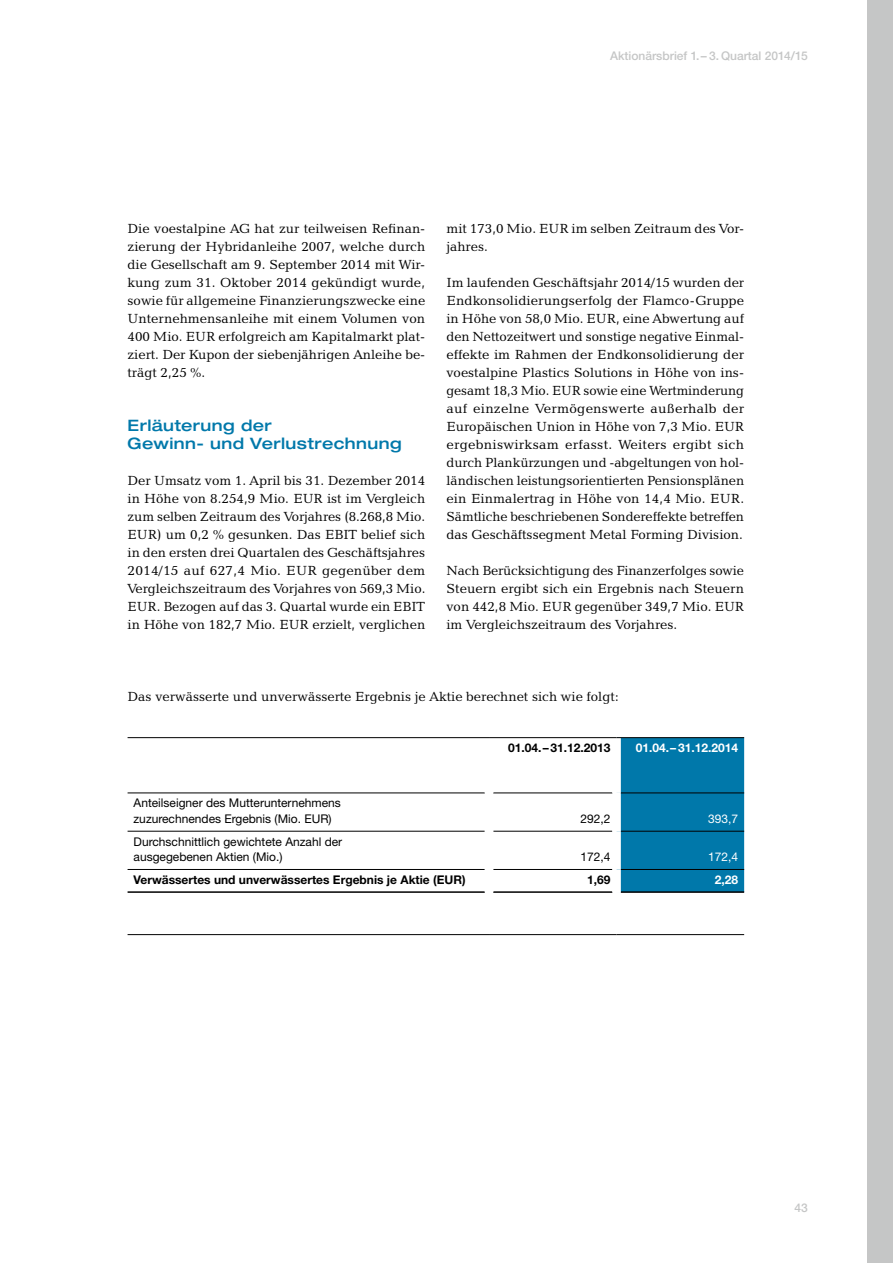
<style>
.page{position:relative;width:893px;height:1263px;background:#fff}
.page>*{position:absolute;margin:0;border:0;box-sizing:border-box;transform-origin:0 0}
.t1{font:500 expanded 15.75px/18px "Helvetica Neue LT Std";letter-spacing:.025em;color:#0078aa}
.t2{font:13.5px/18px "Candida BT";color:#000;text-align:justify}
.t3{font:12px/15px "Helvetica Neue LT Std";color:#000}
.t4{font:700 12px "Helvetica Neue LT Std";color:#000}
.t5{font:500 12px "Helvetica Neue LT Std";color:#c5c6c6}
.t6{font:700 12px "Helvetica Neue LT Std";color:#fff}
.t7{font:12px "Helvetica Neue LT Std";color:#fff}
</style>
<div class="page">
<div style="left:867px;top:0;width:26px;height:1263px;background:#c5c6c6"></div>
<div style="left:621px;top:738px;width:123px;height:153px;background:#0078aa"></div>
<hr style="left:128px;top:831px;width:357px;height:1px;background:#000">
<hr style="left:493px;top:831px;width:119px;height:1px;background:#000">
<hr style="left:621px;top:831px;width:123px;height:1px;background:#000">
<hr style="left:128px;top:869px;width:357px;height:1px;background:#000">
<hr style="left:493px;top:869px;width:119px;height:1px;background:#000">
<hr style="left:621px;top:869px;width:123px;height:1px;background:#000">
<hr style="left:128px;top:934px;width:361px;height:1px;background:#000">
<hr style="left:128px;top:891px;width:357px;height:2px;background:#000">
<hr style="left:621px;top:891px;width:123px;height:2px;background:#000">
<hr style="left:493px;top:891px;width:119px;height:2px;background:#000">
<hr style="left:489px;top:934px;width:128px;height:1px;background:#000">
<hr style="left:617px;top:934px;width:127px;height:1px;background:#000">
<hr style="left:128px;top:793px;width:357px;height:1px;background:#000">
<hr style="left:493px;top:793px;width:119px;height:1px;background:#000">
<hr style="left:621px;top:793px;width:123px;height:1px;background:#000">
<hr style="left:128px;top:737px;width:361px;height:1px;background:#000">
<hr style="left:489px;top:737px;width:128px;height:1px;background:#000">
<hr style="left:617px;top:737px;width:127px;height:1px;background:#000">
<p class="t5" style="left:610px;top:48px;width:199px">Aktionärsbrief 1.– 3. Quartal 2014/15</p>
<p class="t2" style="left:128px;top:219px;width:299px">Die voestalpine AG hat zur teilweisen Refinan&shy;zierung der Hybridanleihe 2007, welche durch die Gesellschaft am 9. September 2014 mit Wir&shy;kung zum 31. Oktober 2014 gekündigt wurde, sowie für allgemeine Finanzierungszwecke eine Unternehmensanleihe mit einem Volumen von 400 Mio. EUR erfolgreich am Kapitalmarkt plat&shy;ziert. Der Kupon der siebenjährigen Anleihe be&shy;trägt 2,25 %.</p>
<p class="t1" style="left:128px;top:416px;width:276px">Erläuterung der<br>Gewinn- und Verlustrechnung</p>
<p class="t2" style="left:128px;top:471px;width:299px">Der Umsatz vom 1. April bis 31. Dezember 2014 in Höhe von 8.254,9 Mio. EUR ist im Vergleich zum selben Zeitraum des Vorjahres (8.268,8 Mio.<br>EUR) um 0,2 % gesunken. Das EBIT belief sich in den ersten drei Quartalen des Geschäftsjahres 2014/15 auf 627,4 Mio. EUR gegenüber dem Vergleichszeitraum des Vorjahres von 569,3 Mio.<br>EUR. Bezogen auf das 3. Quartal wurde ein EBIT in Höhe von 182,7 Mio. EUR erzielt, verglichen</p>
<p class="t2" style="left:446px;top:219px;width:299px">mit 173,0 Mio. EUR im selben Zeitraum des Vor&shy;jahres.</p>
<p class="t2" style="left:446px;top:273px;width:299px;text-align:left">Im laufenden Geschäftsjahr 2014/15 wurden der Endkonsolidierungserfolg der Flamco-Gruppe in Höhe von 58,0 Mio. EUR, eine Abwertung auf den Nettozeitwert und sonstige negative Einmal&shy;effekte im Rahmen der Endkonsolidierung der voestalpine Plastics Solutions in Höhe von ins&shy;gesamt 18,3 Mio. EUR sowie eine Wertminderung auf einzelne Vermögenswerte außerhalb der Europäischen Union in Höhe von 7,3 Mio. EUR ergebniswirksam erfasst. Weiters ergibt sich durch Plankürzungen und -abgeltungen von hol&shy;ländischen leistungsorientierten Pensionsplänen ein Einmalertrag in Höhe von 14,4 Mio. EUR.<br>Sämtliche beschriebenen Sondereffekte betreffen das Geschäftssegment Metal Forming Division.</p>
<p class="t2" style="left:446px;top:561px;width:299px">Nach Berücksichtigung des Finanzerfolges sowie Steuern ergibt sich ein Ergebnis nach Steuern von 442,8 Mio. EUR gegenüber 349,7 Mio. EUR im Vergleichszeitraum des Vorjahres.</p>
<p class="t2" style="left:128px;top:687px;width:493px">Das verwässerte und unverwässerte Ergebnis je Aktie berechnet sich wie folgt:</p>
<p class="t4" style="left:508px;top:740px;width:104px">01.04.– 31.12.2013</p>
<p class="t6" style="left:636px;top:740px;width:104px">01.04.– 31.12.2014</p>
<p class="t3" style="left:134px;top:795px;width:209px">Anteilseigner des Mutterunternehmens zuzurechnendes Ergebnis (Mio. EUR)</p>
<p class="t3" style="left:134px;top:834px;width:210px">Durchschnittlich gewichtete Anzahl der ausgegebenen Aktien (Mio.)</p>
<p class="t3" style="left:581px;top:810px;width:32px">292,2</p>
<p class="t7" style="left:708px;top:811px;width:32px">393,7</p>
<p class="t3" style="left:581px;top:849px;width:32px">172,4</p>
<p class="t7" style="left:708px;top:849px;width:32px">172,4</p>
<p class="t4" style="left:134px;top:872px;width:334px">Verwässertes und unverwässertes Ergebnis je Aktie (EUR)</p>
<p class="t4" style="left:587px;top:872px;width:25px">1,69</p>
<p class="t6" style="left:715px;top:872px;width:25px">2,28</p>
<p class="t5" style="left:795px;top:1200px;width:15px">43</p>
</div>
